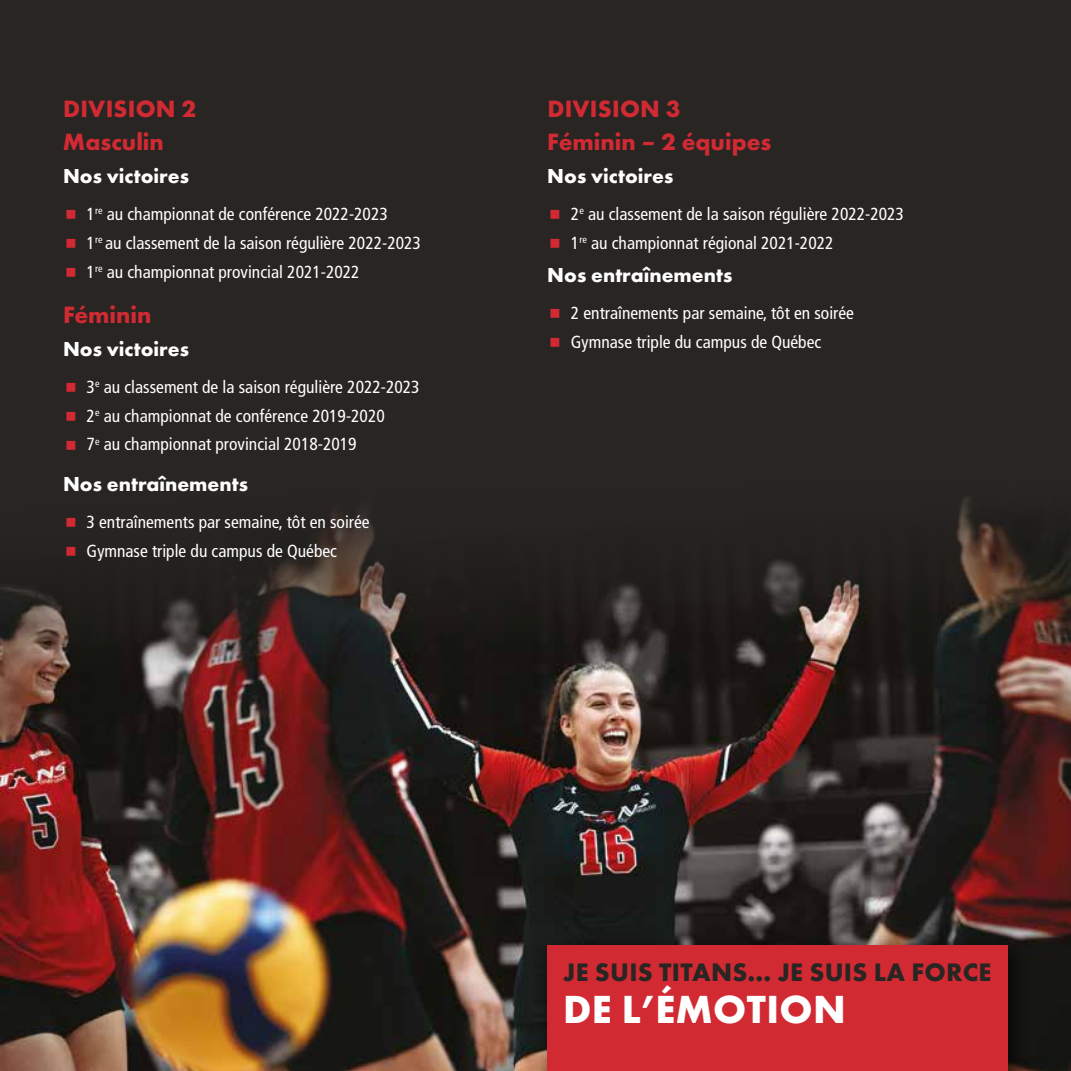
<style>
.page{position:relative;width:1071px;height:1071px;background:#282523}
.page>*{position:absolute;margin:0;border:0;box-sizing:border-box;transform-origin:0 0}
.t1{font:700 40.6px "Futura PT";letter-spacing:.01em;color:#fff}
.t2{font:700 26.25px "Futura PT";letter-spacing:.01em;color:#282523}
.t3{font:700 24.5px/33.2px "Futura PT";color:#d12a33}
.t4{font:700 21px "Futura PT";color:#fff}
.t5{font:condensed 17.5px/28.9px "Frutiger LT Std";color:#fff}
</style>
<div class="page">
<img style="left:1px;top:498px;width:1070px;height:573px">
<img style="left:0;top:588px;width:1px;height:483px">
<div style="left:535px;top:933px;width:496px;height:138px;background:#000;opacity:.75"></div>
<div style="left:547px;top:945px;width:461px;height:126px;background:#d12a33"></div>
<svg style="left:66px;top:518px;width:9px;height:9px"></svg>
<svg style="left:66px;top:547px;width:9px;height:9px"></svg>
<h3 class="t3" style="left:63px;top:92px;width:135px">DIVISION 2<br>Masculin</h3>
<p class="t4" style="left:63px;top:163px;width:128px">Nos victoires</p>
<p class="t5" style="left:87px;top:200px;width:336px">1<sup>re</sup> au championnat de conférence 2022-2023<br>1<sup>re</sup> au classement de la saison régulière 2022-2023<br>1<sup>re</sup> au championnat provincial 2021-2022</p>
<h3 class="t3" style="left:63px;top:297px;width:90px">Féminin</h3>
<p class="t4" style="left:63px;top:335px;width:128px">Nos victoires</p>
<p class="t5" style="left:87px;top:372px;width:335px">3<sup>e</sup> au classement de la saison régulière 2022-2023<br>2<sup>e</sup> au championnat de conférence 2019-2020<br>7<sup>e</sup> au championnat provincial 2018-2019</p>
<p class="t4" style="left:63px;top:471px;width:187px">Nos entraînements</p>
<p class="t5" style="left:87px;top:508px;width:285px">3 entraînements par semaine, tôt en soirée<br>Gymnase triple du campus de Québec</p>
<h3 class="t3" style="left:547px;top:92px;width:226px">DIVISION 3<br>Féminin – 2 équipes</h3>
<p class="t4" style="left:547px;top:163px;width:128px">Nos victoires</p>
<p class="t5" style="left:571px;top:200px;width:335px">2<sup>e</sup> au classement de la saison régulière 2022-2023<br>1<sup>re</sup> au championnat régional 2021-2022</p>
<p class="t4" style="left:547px;top:261px;width:187px">Nos entraînements</p>
<p class="t5" style="left:571px;top:298px;width:285px">2 entraînements par semaine, tôt en soirée<br>Gymnase triple du campus de Québec</p>
<h2 class="t2" style="left:563px;top:955px;width:430px">JE SUIS TITANS… JE SUIS LA FORCE</h2>
<h1 class="t1" style="left:563px;top:983px;width:284px">DE L’ÉMOTION</h1>
</div>
